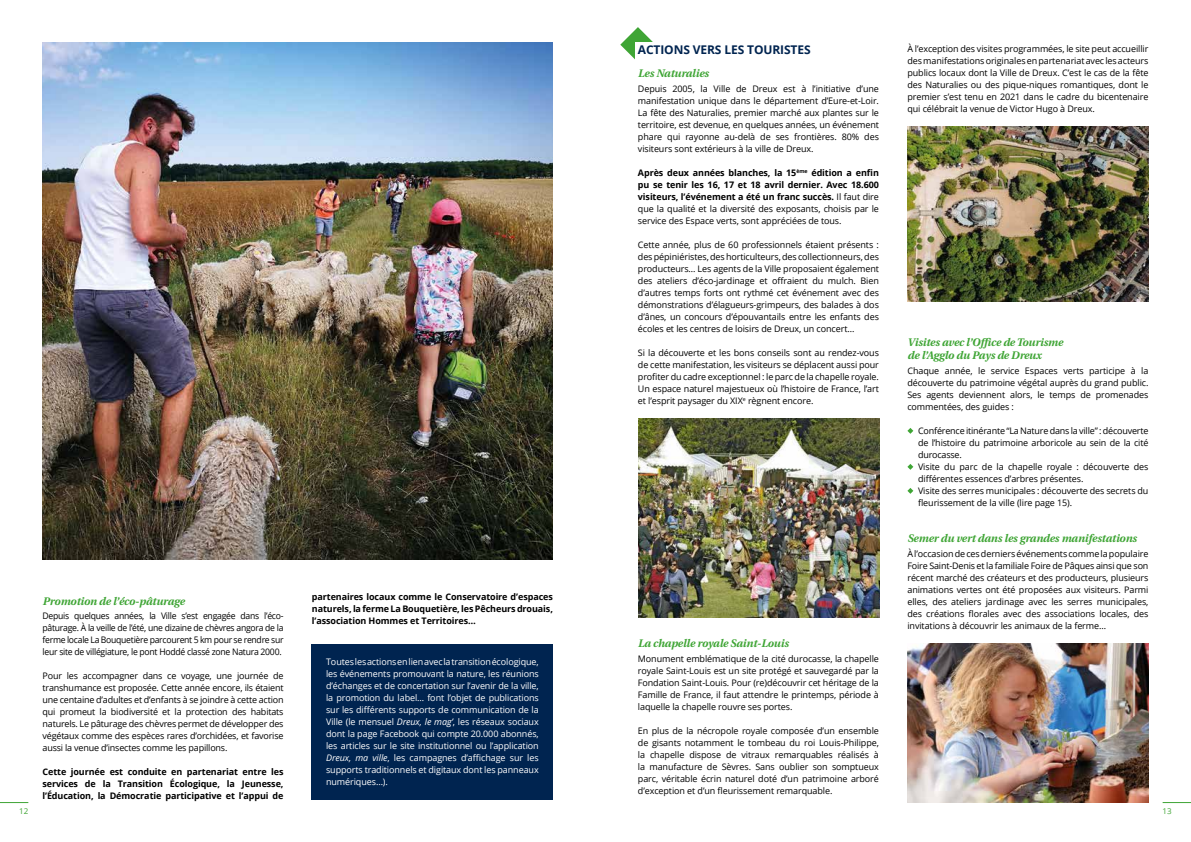
<style>
.page{position:relative;width:1191px;height:842px;background:#fff}
.page>*{position:absolute;margin:0;border:0;box-sizing:border-box;transform-origin:0 0}
.t1{font:700 12px "Open Sans";letter-spacing:-.01em;color:#002450}
.t2{font:italic 700 11px/13px "Heuristica";letter-spacing:-.01em;color:#3fa535}
.t3{font:9px/12px "Open Sans";letter-spacing:-.01em;color:#000;text-align:justify}
.t4{font:700 9px/12px "Open Sans";letter-spacing:-.01em;color:#000;text-align:justify}
.t5{font:9px/12px "Open Sans";letter-spacing:-.01em;color:#fff;text-align:justify}
.t6{font:9px/12px "Open Sans";letter-spacing:-.01em;color:#000;text-align:justify;scale:.96 1}
.t7{font:8px "Open Sans";color:#3fa535}
.s1{font-style:italic}
.s2{font-weight:400}
</style>
<div class="page">
<svg style="left:620px;top:27px;width:33px;height:33px"></svg>
<div style="left:635px;top:42px;width:246px;height:773px;background:#fff"></div>
<svg style="left:907px;top:428px;width:6px;height:6px"></svg>
<svg style="left:907px;top:464px;width:6px;height:6px"></svg>
<svg style="left:907px;top:488px;width:6px;height:6px"></svg>
<img style="left:43px;top:43px;width:510px;height:517px">
<div style="left:312px;top:643px;width:241px;height:156px;background:#002450"></div>
<img style="left:638px;top:419px;width:241px;height:198px">
<img style="left:907px;top:127px;width:241px;height:174px">
<img style="left:907px;top:643px;width:241px;height:159px">
<svg style="left:0;top:802px;width:28px;height:1px"></svg>
<svg style="left:1162px;top:802px;width:29px;height:1px"></svg>
<p class="t2" style="left:43px;top:594px;width:144px">Promotion de l’éco-pâturage</p>
<p class="t6" style="left:43px;top:610px;width:253px">Depuis quelques années, la Ville s’est engagée dans l’éco&shy;pâturage. À la veille de l’été, une dizaine de chèvres angora de la ferme locale La Bouquetière parcourent 5 km pour se rendre sur leur site de villégiature, le pont Hoddé classé zone Natura 2000.</p>
<p class="t3" style="left:42px;top:671px;width:243px">Pour les accompagner dans ce voyage, une journée de transhumance est proposée. Cette année encore, ils étaient une centaine d’adultes et d’enfants à se joindre à cette action qui promeut la biodiversité et la protection des habitats naturels. Le pâturage des chèvres permet de développer des végétaux comme des espèces rares d’orchidées, et favorise aussi la venue d’insectes comme les papillons.</p>
<p class="t4" style="left:42px;top:766px;width:242px">Cette journée est conduite en partenariat entre les services de la Transition Écologique, la Jeunesse, l’Éducation, la Démocratie participative et l’appui de</p>
<p class="t4" style="left:312px;top:590px;width:242px">partenaires locaux comme le Conservatoire d’espaces naturels, la ferme La Bouquetière, les Pêcheurs drouais, l’association Hommes et Territoires…</p>
<p class="t5" style="left:326px;top:655px;width:214px">Toutes les actions en lien avec la transition écologique, les événements promouvant la nature, les réunions d’échanges et de concertation sur l’avenir de la ville, la promotion du label… font l’objet de publications sur les différents supports de communication de la Ville (le mensuel <span class="s1">Dreux, le mag’</span>, les réseaux sociaux dont la page Facebook qui compte 20.000 abonnés, les articles sur le site institutionnel ou l’application <span class="s1">Dreux, ma ville</span>, les campagnes d’affichage sur les supports traditionnels et digitaux dont les panneaux numériques…).</p>
<h1 class="t1" style="left:638px;top:45px;width:174px">ACTIONS VERS LES TOURISTES</h1>
<p class="t2" style="left:638px;top:67px;width:72px">Les Naturalies</p>
<p class="t3" style="left:638px;top:83px;width:242px">Depuis 2005, la Ville de Dreux est à l’initiative d’une manifestation unique dans le département d’Eure-et-Loir.<br>La fête des Naturalies, premier marché aux plantes sur le territoire, est devenue, en quelques années, un événement phare qui rayonne au-delà de ses frontières. 80% des visiteurs sont extérieurs à la ville de Dreux.</p>
<p class="t4" style="left:638px;top:167px;width:242px">Après deux années blanches, la 15<sup>ème</sup> édition a enfin pu se tenir les 16, 17 et 18 avril dernier. Avec 18.600 visiteurs, l’événement a été un franc succès. <span class="s2">Il faut dire que la qualité et la diversité des exposants, choisis par le service des Espace verts, sont appréciées de tous.</span></p>
<p class="t3" style="left:638px;top:239px;width:242px">Cette année, plus de 60 professionnels étaient présents : des pépiniéristes, des horticulteurs, des collectionneurs, des producteurs… Les agents de la Ville proposaient également des ateliers d’éco-jardinage et offraient du mulch. Bien d’autres temps forts ont rythmé cet événement avec des démonstrations d’élagueurs-grimpeurs, des balades à dos d’ânes, un concours d’épouvantails entre les enfants des écoles et les centres de loisirs de Dreux, un concert…</p>
<p class="t3" style="left:638px;top:348px;width:242px">Si la découverte et les bons conseils sont au rendez-vous de cette manifestation, les visiteurs se déplacent aussi pour profiter du cadre exceptionnel : le parc de la chapelle royale.<br>Un espace naturel majestueux où l’histoire de France, l’art et l’esprit paysager du XIX<sup>e</sup> règnent encore.</p>
<p class="t2" style="left:638px;top:637px;width:152px">La chapelle royale Saint-Louis</p>
<p class="t3" style="left:638px;top:652px;width:242px">Monument emblématique de la cité durocasse, la chapelle royale Saint-Louis est un site protégé et sauvegardé par la Fondation Saint-Louis. Pour (re)découvrir cet héritage de la Famille de France, il faut attendre le printemps, période à laquelle la chapelle rouvre ses portes.</p>
<p class="t3" style="left:638px;top:725px;width:242px">En plus de la nécropole royale composée d’un ensemble de gisants notamment le tombeau du roi Louis-Philippe, la chapelle dispose de vitraux remarquables réalisés à la manufacture de Sèvres. Sans oublier son somptueux parc, véritable écrin naturel doté d’un patrimoine arboré d’exception et d’un fleurissement remarquable.</p>
<p class="t3" style="left:907px;top:44px;width:242px">À l’exception des visites programmées, le site peut accueillir des manifestations originales en partenariat avec les acteurs publics locaux dont la Ville de Dreux. C’est le cas de la fête des Naturalies ou des pique-niques romantiques, dont le premier s’est tenu en 2021 dans le cadre du bicentenaire qui célébrait la venue de Victor Hugo à Dreux.</p>
<p class="t2" style="left:907px;top:336px;width:157px">Visites avec l’Office de Tourisme de l’Agglo du Pays de Dreux</p>
<p class="t3" style="left:907px;top:364px;width:242px">Chaque année, le service Espaces verts participe à la découverte du patrimoine végétal auprès du grand public.<br>Ses agents deviennent alors, le temps de promenades commentées, des guides :</p>
<p class="t3" style="left:918px;top:424px;width:232px;text-align:left">Conférence itinérante “La Nature dans la ville” : découverte de l’histoire du patrimoine arboricole au sein de la cité durocasse.<br>Visite du parc de la chapelle royale : découverte des différentes essences d’arbres présentes.<br>Visite des serres municipales : découverte des secrets du fleurissement de la ville (lire page 15).</p>
<p class="t2" style="left:907px;top:532px;width:231px">Semer du vert dans les grandes manifestations</p>
<p class="t3" style="left:907px;top:548px;width:242px">À l’occasion de ces derniers événements comme la populaire Foire Saint-Denis et la familiale Foire de Pâques ainsi que son récent marché des créateurs et des producteurs, plusieurs animations vertes ont été proposées aux visiteurs. Parmi elles, des ateliers jardinage avec les serres municipales, des créations florales avec des associations locales, des invitations à découvrir les animaux de la ferme…</p>
<p class="t7" style="left:19px;top:807px;width:11px">12</p>
<p class="t7" style="left:1162px;top:807px;width:11px">13</p>
</div>
